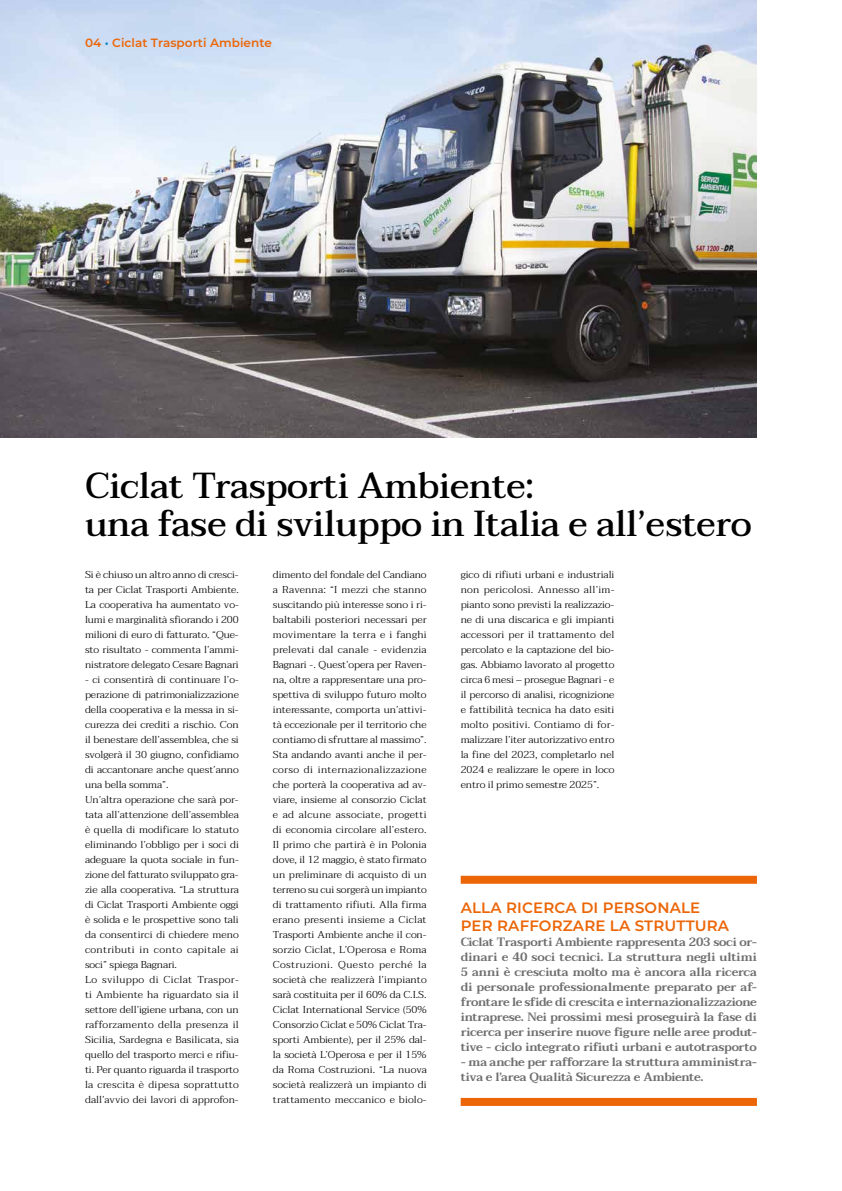
<style>
.page{position:relative;width:842px;height:1191px;background:#fff}
.page>*{position:absolute;margin:0;border:0;box-sizing:border-box;transform-origin:0 0}
.t1{font:500 36px/38px "Taviraj";letter-spacing:-.01em;color:#000}
.t2{font:600 15px/18px "Montserrat";letter-spacing:.01em;color:#ec6608}
.t3{font:600 12px/15px "Taviraj";letter-spacing:-.02em;color:#706f6f;text-align:justify}
.t4{font:600 12px "Montserrat";letter-spacing:.005em;color:#ec6608}
.t5{font:300 10px/15px "Taviraj";letter-spacing:-.005em;color:#000;text-align:justify;scale:1.05 1}
.s1{color:#0088c2}
</style>
<div class="page">
<img style="left:0;top:0;width:757px;height:437px">
<div style="left:461px;top:1098px;width:296px;height:8px;background:#ec6608"></div>
<div style="left:461px;top:875px;width:296px;height:8px;background:#ec6608"></div>
<p class="t4" style="left:85px;top:34px;width:188px">04 <span class="s1">•</span> Ciclat Trasporti Ambiente</p>
<h1 class="t1" style="left:85px;top:468px;width:668px">Ciclat Trasporti Ambiente:<br>una fase di sviluppo in Italia e all’estero</h1>
<p class="t5" style="left:85px;top:567px;width:148px">Si è chiuso un altro anno di cresci&shy;ta per Ciclat Trasporti Ambiente.<br>La cooperativa ha aumentato vo&shy;lumi e marginalità sfiorando i 200 milioni di euro di fatturato. “Que&shy;sto risultato - commenta l’ammi&shy;nistratore delegato Cesare Bagnari</p>
<p class="t5" style="left:85px;top:672px;width:148px;text-align:left">- ci consentirà di continuare l’o&shy;perazione di patrimonializzazione della cooperativa e la messa in si&shy;curezza dei crediti a rischio. Con il benestare dell’assemblea, che si svolgerà il 30 giugno, confidiamo di accantonare anche quest’anno una bella somma”.<br>Un’altra operazione che sarà por&shy;tata all’attenzione dell’assemblea è quella di modificare lo statuto eliminando l’obbligo per i soci di adeguare la quota sociale in fun&shy;zione del fatturato sviluppato gra&shy;zie alla cooperativa. “La struttura di Ciclat Trasporti Ambiente oggi è solida e le prospettive sono tali da consentirci di chiedere meno contributi in conto capitale ai soci” spiega Bagnari.<br>Lo sviluppo di Ciclat Traspor&shy;ti Ambiente ha riguardato sia il settore dell’igiene urbana, con un rafforzamento della presenza il Sicilia, Sardegna e Basilicata, sia quello del trasporto merci e rifiu&shy;ti. Per quanto riguarda il trasporto la crescita è dipesa soprattutto dall’avvio dei lavori di approfon-</p>
<p class="t5" style="left:273px;top:567px;width:148px">dimento del fondale del Candiano a Ravenna: “I mezzi che stanno suscitando più interesse sono i ri&shy;baltabili posteriori necessari per movimentare la terra e i fanghi prelevati dal canale - evidenzia Bagnari -. Quest’opera per Raven&shy;na, oltre a rappresentare una pro&shy;spettiva di sviluppo futuro molto interessante, comporta un’attivi&shy;tà eccezionale per il territorio che contiamo di sfruttare al massimo”.<br>Sta andando avanti anche il per&shy;corso di internazionalizzazione che porterà la cooperativa ad av&shy;viare, insieme al consorzio Ciclat e ad alcune associate, progetti di economia circolare all’estero.<br>Il primo che partirà è in Polonia dove, il 12 maggio, è stato firmato un preliminare di acquisto di un terreno su cui sorgerà un impianto di trattamento rifiuti. Alla firma erano presenti insieme a Ciclat Trasporti Ambiente anche il con&shy;sorzio Ciclat, L’Operosa e Roma Costruzioni. Questo perché la società che realizzerà l’impianto sarà costituita per il 60% da C.I.S.<br>Ciclat International Service (50% Consorzio Ciclat e 50% Ciclat Tra&shy;sporti Ambiente), per il 25% dal&shy;la società L’Operosa e per il 15% da Roma Costruzioni. “La nuova società realizzerà un impianto di trattamento meccanico e biolo-</p>
<p class="t5" style="left:461px;top:567px;width:148px">gico di rifiuti urbani e industriali non pericolosi. Annesso all’im&shy;pianto sono previsti la realizzazio&shy;ne di una discarica e gli impianti accessori per il trattamento del percolato e la captazione del bio&shy;gas. Abbiamo lavorato al progetto circa 6 mesi – prosegue Bagnari - e il percorso di analisi, ricognizione e fattibilità tecnica ha dato esiti molto positivi. Contiamo di for&shy;malizzare l’iter autorizzativo entro la fine del 2023, completarlo nel 2024 e realizzare le opere in loco entro il primo semestre 2025”.</p>
<h2 class="t2" style="left:461px;top:898px;width:270px">ALLA RICERCA DI PERSONALE<br>PER RAFFORZARE LA STRUTTURA</h2>
<p class="t3" style="left:461px;top:934px;width:298px">Ciclat Trasporti Ambiente rappresenta 203 soci or&shy;dinari e 40 soci tecnici. La struttura negli ultimi 5 anni è cresciuta molto ma è ancora alla ricerca di personale professionalmente preparato per af&shy;frontare le sfide di crescita e internazionalizzazione intraprese. Nei prossimi mesi proseguirà la fase di ricerca per inserire nuove figure nelle aree produt&shy;tive - ciclo integrato rifiuti urbani e autotrasporto</p>
<p class="t3" style="left:461px;top:1054px;width:298px">- ma anche per rafforzare la struttura amministra&shy;tiva e l’area Qualità Sicurezza e Ambiente.</p>
</div>
